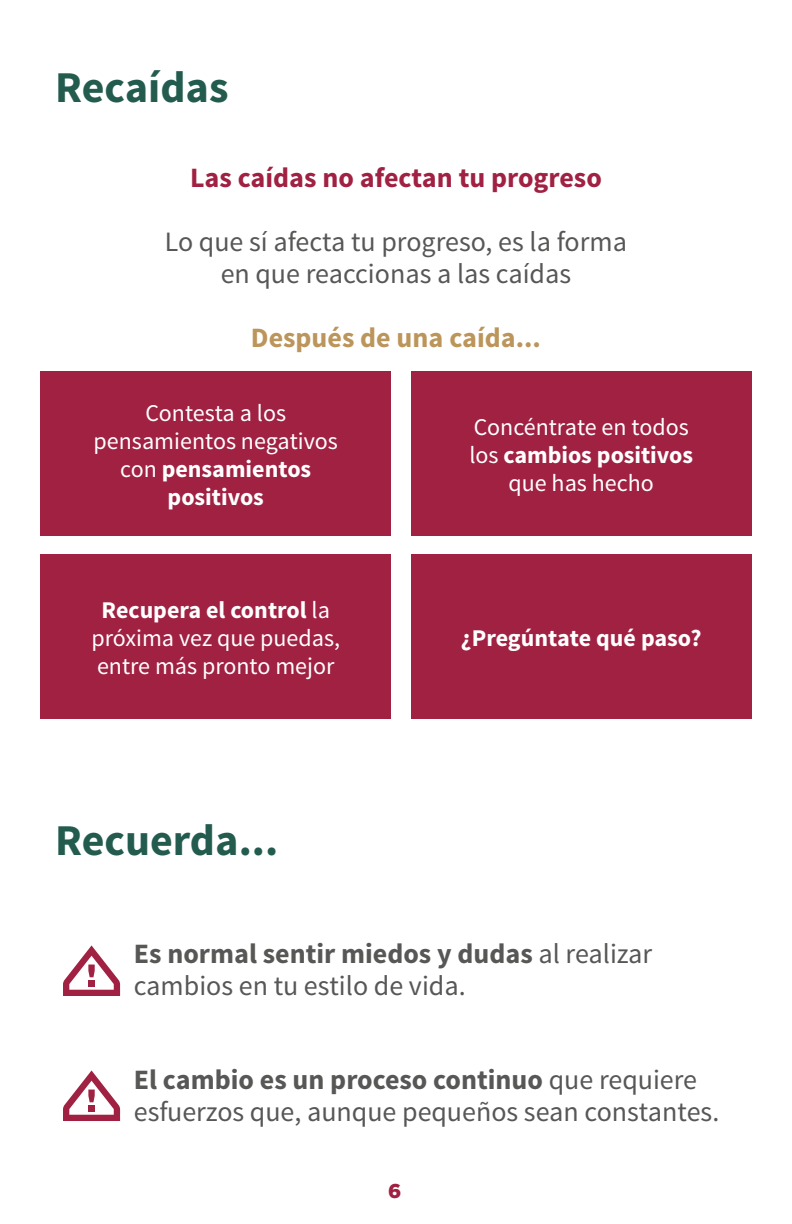
<style>
.page{position:relative;width:792px;height:1224px;background:#fff}
.page>*{position:absolute;margin:0;border:0;box-sizing:border-box;transform-origin:0 0}
.t1{font:700 44px "Source Sans Pro";color:#235c4f}
.t2{font:28px/32px "Source Sans Pro";color:#575756}
.t3{font:700 28px "Source Sans Pro";color:#a02142}
.t4{font:700 28px "Source Sans Pro";color:#bc955b}
.t5{font:24px/28px "Source Sans Pro";color:#fff;text-align:center}
.t6{font:700 24px "Source Sans Pro";color:#fff}
.t7{font:900 20px "Gotham";color:#a02142}
.s1{font-weight:700}
</style>
<div class="page">
<div style="left:40px;top:371px;width:351px;height:165px;background:#a02142"></div>
<div style="left:411px;top:371px;width:341px;height:165px;background:#a02142"></div>
<div style="left:40px;top:554px;width:351px;height:165px;background:#a02142"></div>
<div style="left:411px;top:554px;width:341px;height:165px;background:#a02142"></div>
<svg style="left:63px;top:1070px;width:57px;height:51px"></svg>
<div style="left:88px;top:1105px;width:7px;height:7px;background:#a02142"></div>
<svg style="left:63px;top:945px;width:57px;height:51px"></svg>
<div style="left:88px;top:980px;width:7px;height:7px;background:#a02142"></div>
<h1 class="t1" style="left:55px;top:60px;width:175px">Recaídas</h1>
<p class="t3" style="left:190px;top:160px;width:413px">Las caídas no afectan tu progreso</p>
<p class="t2" style="left:165px;top:226px;width:464px;text-align:center">Lo que sí afecta tu progreso, es la forma en que reaccionas a las caídas</p>
<p class="t4" style="left:251px;top:320px;width:292px">Después de una caída...</p>
<p class="t5" style="left:94px;top:399px;width:246px">Contesta a los pensamientos negativos con <span class="s1">pensamientos positivos</span></p>
<p class="t5" style="left:91px;top:596px;width:250px"><span class="s1">Recupera el control</span> la próxima vez que puedas, entre más pronto mejor</p>
<h1 class="t1" style="left:55px;top:812px;width:225px">Recuerda...</h1>
<p class="t5" style="left:469px;top:413px;width:225px">Concéntrate en todos los <span class="s1">cambios positivos </span>que has hecho</p>
<p class="t6" style="left:461px;top:622px;width:242px">¿Pregúntate qué paso?</p>
<p class="t2" style="left:134px;top:938px;width:520px"><span class="s1">Es normal sentir miedos y dudas</span> al realizar cambios en tu estilo de vida.</p>
<p class="t2" style="left:134px;top:1064px;width:587px"><span class="s1">El cambio es un proceso continuo</span> que requiere esfuerzos que, aunque pequeños sean constantes.</p>
<p class="t7" style="left:388px;top:1180px;width:15px">6</p>
</div>
